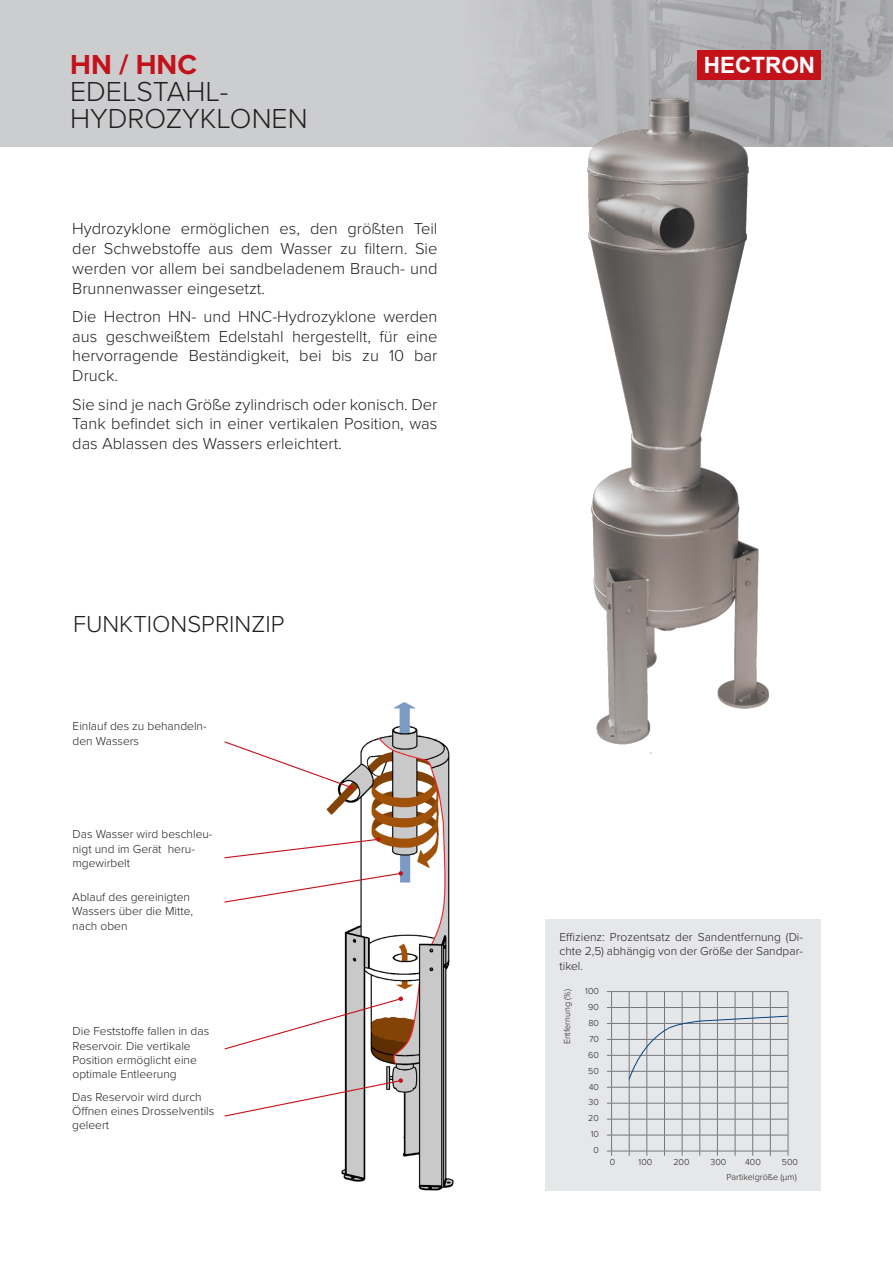
<style>
.page{position:relative;width:893px;height:1263px;background:#fff}
.page>*{position:absolute;margin:0;border:0;box-sizing:border-box;transform-origin:0 0}
.Titre_1{font:300 28.5px "Proxima Nova";color:#231f20}
.Titre_1-2{font:700 28.5px "Proxima Nova";color:#c4121a}
.t1{font:300 24px "Proxima Nova";color:#231f20}
.t2{font:700 22.5px "Arial";color:#fff}
.t3{font:300 16.5px/19.8px "Proxima Nova";color:#231f20;text-align:justify}
.t4{font:300 12px/14.4px "Proxima Nova";color:#231f20}
.t5{font:300 9px "Proxima Nova";color:#231f20}
</style>
<div class="page">
<svg style="left:0;top:0;width:893px;height:147px;background:#c3c4c6"></svg>
<img style="left:537px;top:79px;width:274px;height:675px">
<div style="left:697px;top:50px;width:124px;height:29px;background:#c4121a"></div>
<img style="left:326px;top:702px;width:128px;height:489px">
<svg style="left:224px;top:740px;width:129px;height:50px"></svg>
<svg style="left:224px;top:837px;width:157px;height:22px"></svg>
<svg style="left:224px;top:871px;width:179px;height:32px"></svg>
<svg style="left:224px;top:996px;width:179px;height:54px"></svg>
<svg style="left:224px;top:1078px;width:179px;height:39px"></svg>
<div style="left:545px;top:919px;width:276px;height:271px;background:#e6e7e9"></div>
<svg style="left:607px;top:991px;width:182px;height:165px"></svg>
<p class="Titre_1-2" style="left:70px;top:43px;width:128px">HN / HNC</p>
<p class="Titre_1" style="left:70px;top:70px;width:160px">EDELSTAHL-</p>
<p class="Titre_1" style="left:70px;top:97px;width:239px">HYDROZYKLONEN</p>
<p class="t3" style="left:72px;top:218px;width:367px">Hydrozyklone ermöglichen es, den größten Teil der Schwebstoffe aus dem Wasser zu filtern. Sie werden vor allem bei sandbeladenem Brauch- und Brunnenwasser eingesetzt.</p>
<p class="t3" style="left:72px;top:306px;width:367px">Die Hectron HN- und HNC-Hydrozyklone werden aus geschweißtem Edelstahl hergestellt, für eine hervorragende Beständigkeit, bei bis zu 10 bar Druck.</p>
<p class="t3" style="left:72px;top:393px;width:367px">Sie sind je nach Größe zylindrisch oder konisch. Der Tank befindet sich in einer vertikalen Position, was das Ablassen des Wassers erleichtert.</p>
<p class="t1" style="left:73px;top:607px;width:213px">FUNKTIONSPRINZIP</p>
<p class="t4" style="left:73px;top:718px;width:136px">Einlauf des zu behandeln&shy;den Wassers</p>
<p class="t4" style="left:73px;top:826px;width:142px">Das Wasser wird beschleu&shy;nigt und im Gerät heru&shy;mgewirbelt</p>
<p class="t4" style="left:72px;top:889px;width:122px">Ablauf des gereinigten<br>Wassers über die Mitte, nach oben</p>
<p class="t4" style="left:73px;top:1023px;width:138px">Die Feststoffe fallen in das<br>Reservoir. Die vertikale<br>Position ermöglicht eine optimale Entleerung</p>
<p class="t4" style="left:72px;top:1089px;width:144px">Das Reservoir wird durch<br>Öffnen eines Drosselventils geleert</p>
<p class="t2" style="left:704px;top:49px;width:113px">HECTRON</p>
<p class="t4" style="left:559px;top:929px;width:245px;text-align:justify">Effizienz: Prozentsatz der Sandentfernung (Di&shy;chte 2,5) abhängig von der Größe der Sandpar&shy;tikel.</p>
<p class="t5" style="left:560px;top:1044px;width:57px;rotate:-90deg">Entfernung (%)</p>
<p class="t5" style="left:585px;top:984px;width:15px">100</p>
<p class="t5" style="left:588px;top:1000px;width:12px">90</p>
<p class="t5" style="left:588px;top:1016px;width:12px">80</p>
<p class="t5" style="left:589px;top:1032px;width:11px">70</p>
<p class="t5" style="left:588px;top:1048px;width:12px">60</p>
<p class="t5" style="left:588px;top:1064px;width:12px">50</p>
<p class="t5" style="left:589px;top:1080px;width:12px">40</p>
<p class="t5" style="left:589px;top:1096px;width:12px">30</p>
<p class="t5" style="left:588px;top:1111px;width:12px">20</p>
<p class="t5" style="left:591px;top:1127px;width:10px">10</p>
<p class="t5" style="left:593px;top:1143px;width:7px">0</p>
<p class="t5" style="left:610px;top:1155px;width:7px">0</p>
<p class="t5" style="left:639px;top:1155px;width:15px">100</p>
<p class="t5" style="left:673px;top:1155px;width:18px">200</p>
<p class="t5" style="left:710px;top:1155px;width:17px">300</p>
<p class="t5" style="left:745px;top:1155px;width:17px">400</p>
<p class="t5" style="left:782px;top:1155px;width:18px">500</p>
<p class="t5" style="left:726px;top:1170px;width:72px">Partikelgröße (µm)</p>
</div>
